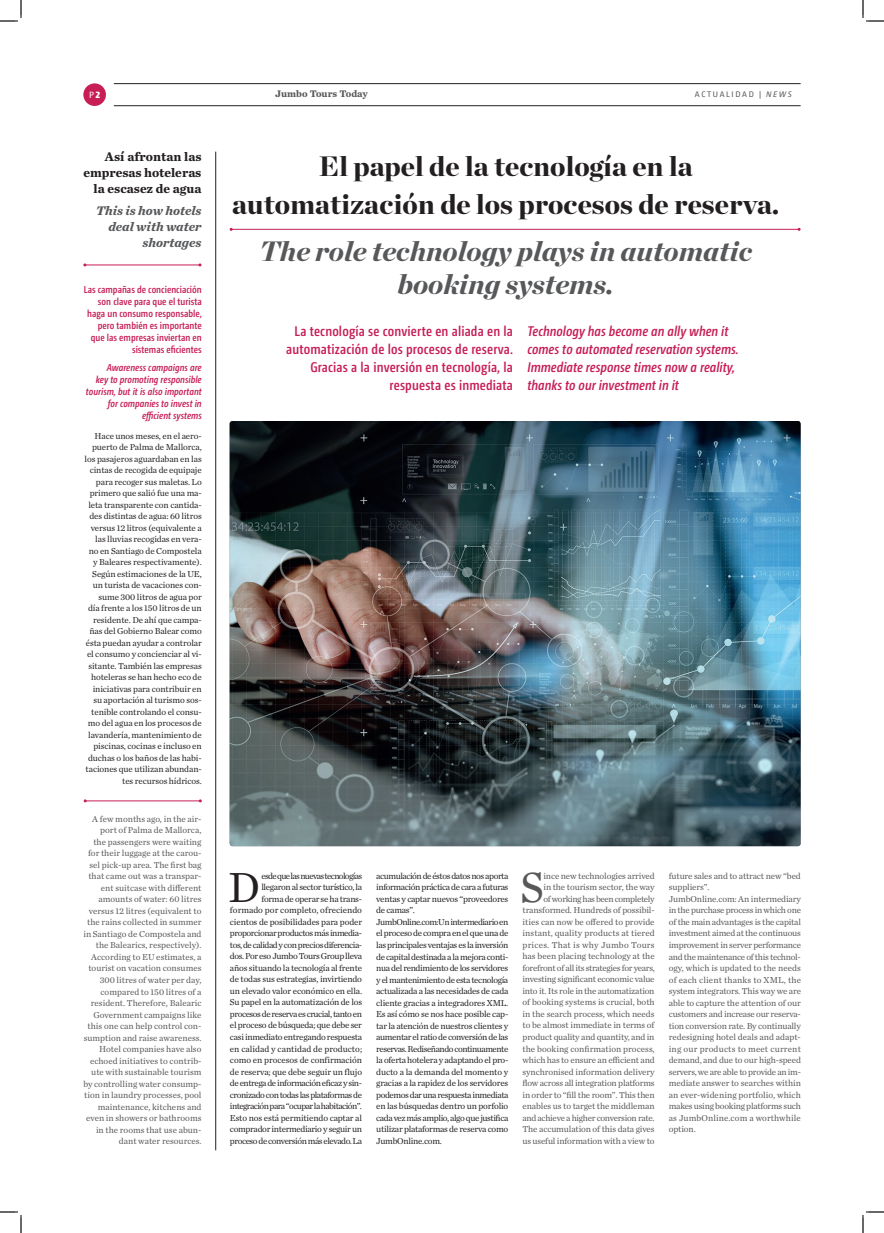
<style>
.page{position:relative;width:884px;height:1233px;background:#fff}
.page>*{position:absolute;margin:0;border:0;box-sizing:border-box;transform-origin:0 0}
.t1{font:44px "Chronicle Text G1";color:#231f20}
.t2{font:44px "Chronicle Text G1";color:#57585a}
.t3{font:900 28px/38px "Chronicle Display";color:#231f20;text-align:center}
.t4{font:italic 900 28px "Chronicle Display";color:#57585a}
.t5{font:600 14px/18px "Camingo Dos Pro Cd";letter-spacing:.01em;color:#c71e55;text-align:right}
.t6{font:italic 600 14px/18px "Camingo Dos Pro Cd";color:#c71e55}
.t7{font:700 13px/16px "Chronicle Text G1";color:#231f20;text-align:right}
.t8{font:italic 700 13px/16px "Chronicle Text G1";color:#57585a;text-align:right}
.t9{font:600 10px/12px "Camingo Dos Pro Cd";color:#c71e55;text-align:right}
.t10{font:italic 600 10px/12px "Camingo Dos Pro Cd";color:#c71e55;text-align:right}
.t11{font:700 10px "Chronicle Text G1";color:#57585a}
.t12{font:9px/11.5px "Chronicle Text G1";letter-spacing:-.005em;color:#57585a;text-align:right}
.t13{font:9px/11.5px "Chronicle Text G1";letter-spacing:-.02em;color:#231f20;text-align:right}
.t14{font:9px/11.5px "Chronicle Text G1";letter-spacing:-.04em;color:#231f20}
.t15{font:9px "Camingo Dos Pro";color:#fff}
.t16{font:8px "Camingo Dos Pro";letter-spacing:.205em;color:#57585a}
.s1{font-weight:900}
.s2{font-style:italic}
</style>
<div class="page">
<div style="left:83px;top:83px;width:23px;height:23px;background:#c71e55;border-radius:50%"></div>
<hr style="left:114px;top:105px;width:687px;height:1px;background:#231f20">
<hr style="left:114px;top:83px;width:687px;height:1px;background:#231f20">
<hr style="left:85px;top:264px;width:115px;height:1px;background:#c71e55">
<hr style="left:85px;top:800px;width:115px;height:1px;background:#c71e55">
<hr style="left:215px;top:152px;width:1px;height:998px;background:#231f20">
<hr style="left:231px;top:229px;width:568px;height:1px;background:#c71e55">
<img style="left:230px;top:421px;width:571px;height:425px">
<svg style="left:0;top:0;width:22px;height:22px"></svg>
<svg style="left:0;top:1211px;width:22px;height:22px"></svg>
<svg style="left:862px;top:0;width:22px;height:22px"></svg>
<svg style="left:862px;top:1211px;width:22px;height:22px"></svg>
<p class="t15" style="left:89px;top:89px;width:13px">P<span class="s1">2</span></p>
<p class="t11" style="left:275px;top:86px;width:94px">Jumbo Tours Today</p>
<p class="t16" style="left:695px;top:90px;width:98px">ACTUALIDAD | <span class="s2">NEWS</span></p>
<h3 class="t7" style="left:83px;top:148px;width:120px">Así afrontan las empresas hoteleras la escasez de agua</h3>
<h3 class="t8" style="left:96px;top:202px;width:107px">This is how hotels deal with water shortages</h3>
<h2 class="t3" style="left:232px;top:145px;width:549px">El papel de la tecnología en la automatización de los procesos de reserva.</h2>
<h2 class="t4" style="left:259px;top:227px;width:495px">The role technology plays in automatic</h2>
<p class="t9" style="left:84px;top:284px;width:120px">Las campañas de concienciación</p>
<h2 class="t4" style="left:398px;top:260px;width:218px">booking systems.</h2>
<p class="t9" style="left:87px;top:296px;width:116px">son clave para que el turista haga un consumo responsable, pero también es importante que las empresas inviertan en sistemas eficientes</p>
<p class="t10" style="left:86px;top:361px;width:117px">Awareness campaigns are<br>key to promoting responsible tourism, but it is also important for companies to invest in efficient systems</p>
<h3 class="t5" style="left:286px;top:322px;width:228px">La tecnología se convierte en aliada en la automatización de los procesos de reserva.<br>Gracias a la inversión en tecnología, la respuesta es inmediata</h3>
<h3 class="t6" style="left:527px;top:322px;width:213px">Technology has become an ally when it comes to automated reservation systems.<br>Immediate response times now a reality, thanks to our investment in it</h3>
<p class="t13" style="left:85px;top:429px;width:119px">Hace unos meses, en el aero&shy;puerto de Palma de Mallorca, los pasajeros aguardaban en las cintas de recogida de equipaje para recoger sus maletas. Lo primero que salió fue una ma&shy;leta transparente con cantida&shy;des distintas de agua: 60 litros versus 12 litros (equivalente a las lluvias recogidas en vera&shy;no en Santiago de Compostela y Baleares respectivamente).<br>Según estimaciones de la UE, un turista de vacaciones con&shy;sume 300 litros de agua por día frente a los 150 litros de un residente. De ahí que campa&shy;ñas del Gobierno Balear como ésta puedan ayudar a controlar el consumo y concienciar al vi&shy;sitante. También las empresas hoteleras se han hecho eco de iniciativas para contribuir en su aportación al turismo sos&shy;tenible controlando el consu&shy;mo del agua en los procesos de lavandería, mantenimiento de piscinas, cocinas e incluso en duchas o los baños de las habi&shy;taciones que utilizan abundan&shy;tes recursos hídricos.</p>
<p class="t12" style="left:83px;top:812px;width:120px">A few months ago, in the air&shy;port of Palma de Mallorca,<br>the passengers were waiting for their luggage at the carou&shy;sel pick-up area. The first bag that came out was a transpar&shy;ent suitcase with different amounts of water: 60 litres versus 12 litres (equivalent to the rains collected in summer in Santiago de Compostela and the Balearics, respectively).<br>According to EU estimates, a tourist on vacation consumes<br>300 litres of water per day, compared to 150 litres of a resident. Therefore, Balearic<br>Government campaigns like this one can help control con&shy;sumption and raise awareness.<br>Hotel companies have also echoed initiatives to contrib&shy;ute with sustainable tourism by controlling water consump&shy;tion in laundry processes, pool maintenance, kitchens and even in showers or bathrooms in the rooms that use abun&shy;dant water resources.</p>
<p class="t13" style="left:230px;top:869px;width:134px">esde que las nuevas tecnologías llegaron al sector turístico, la<br>forma de operar se ha trans&shy;formado por completo, ofreciendo cientos de posibilidades para poder proporcionar productos más inmedia&shy;tos, de calidad y con precios diferencia&shy;dos. Por eso Jumbo Tours Group lleva años situando la tecnología al frente de todas sus estrategias, invirtiendo un elevado valor económico en ella.<br>Su papel en la automatización de los procesos de reserva es crucial, tanto en el proceso de búsqueda; que debe ser casi inmediato entregando respuesta en calidad y cantidad de producto; como en procesos de confirmación de reserva; que debe seguir un flujo de entrega de información eficaz y sin&shy;cronizado con todas las plataformas de integración para “ocupar la habitación”.<br>Esto nos está permitiendo captar al comprador intermediario y seguir un proceso de conversión más elevado. La</p>
<p class="t14" style="left:376px;top:869px;width:134px">acumulación de éstos datos nos aporta información práctica de cara a futuras ventas y captar nuevos “proveedores de camas”.<br>JumbOnline.com:Un intermediario en el proceso de compra en el que una de las principales ventajas es la inversión de capital destinada a la mejora conti&shy;nua del rendimiento de los servidores y el mantenimiento de esta tecnología actualizada a las necesidades de cada cliente gracias a integradores XML.<br>Es así cómo se nos hace posible cap&shy;tar la atención de nuestros clientes y aumentar el ratio de conversión de las reservas. Rediseñando continuamente la oferta hotelera y adaptando el pro&shy;ducto a la demanda del momento y gracias a la rapidez de los servidores podemos dar una respuesta inmediata en las búsquedas dentro un porfolio cada vez más amplio, algo que justifica utilizar plataformas de reserva como JumbOnline.com.</p>
<h1 class="t2" style="left:520px;top:854px;width:25px">S</h1>
<p class="t12" style="left:522px;top:869px;width:134px">ince new technologies arrived<br>in the tourism sector, the way<br>of working has been completely transformed. Hundreds of possibil&shy;ities can now be offered to provide instant, quality products at tiered prices. That is why Jumbo Tours has been placing technology at the forefront of all its strategies for years, investing significant economic value into it. Its role in the automatization of booking systems is crucial, both in the search process, which needs to be almost immediate in terms of product quality and quantity, and in the booking confirmation process, which has to ensure an efficient and synchronised information delivery flow across all integration platforms in order to “fill the room”. This then enables us to target the middleman and achieve a higher conversion rate.<br>The accumulation of this data gives us useful information with a view to</p>
<p class="t12" style="left:669px;top:869px;width:134px;text-align:left">future sales and to attract new “bed suppliers”.<br>JumbOnline.com: An intermediary in the purchase process in which one of the main advantages is the capital investment aimed at the continuous improvement in server performance and the maintenance of this technol&shy;ogy, which is updated to the needs of each client thanks to XML, the system integrators. This way we are able to capture the attention of our customers and increase our reserva&shy;tion conversion rate. By continually redesigning hotel deals and adapt&shy;ing our products to meet current demand, and due to our high-speed servers, we are able to provide an im&shy;mediate answer to searches within an ever-widening portfolio, which makes using booking platforms such as JumbOnline.com a worthwhile option.</p>
<h1 class="t1" style="left:228px;top:854px;width:33px">D</h1>
</div>
